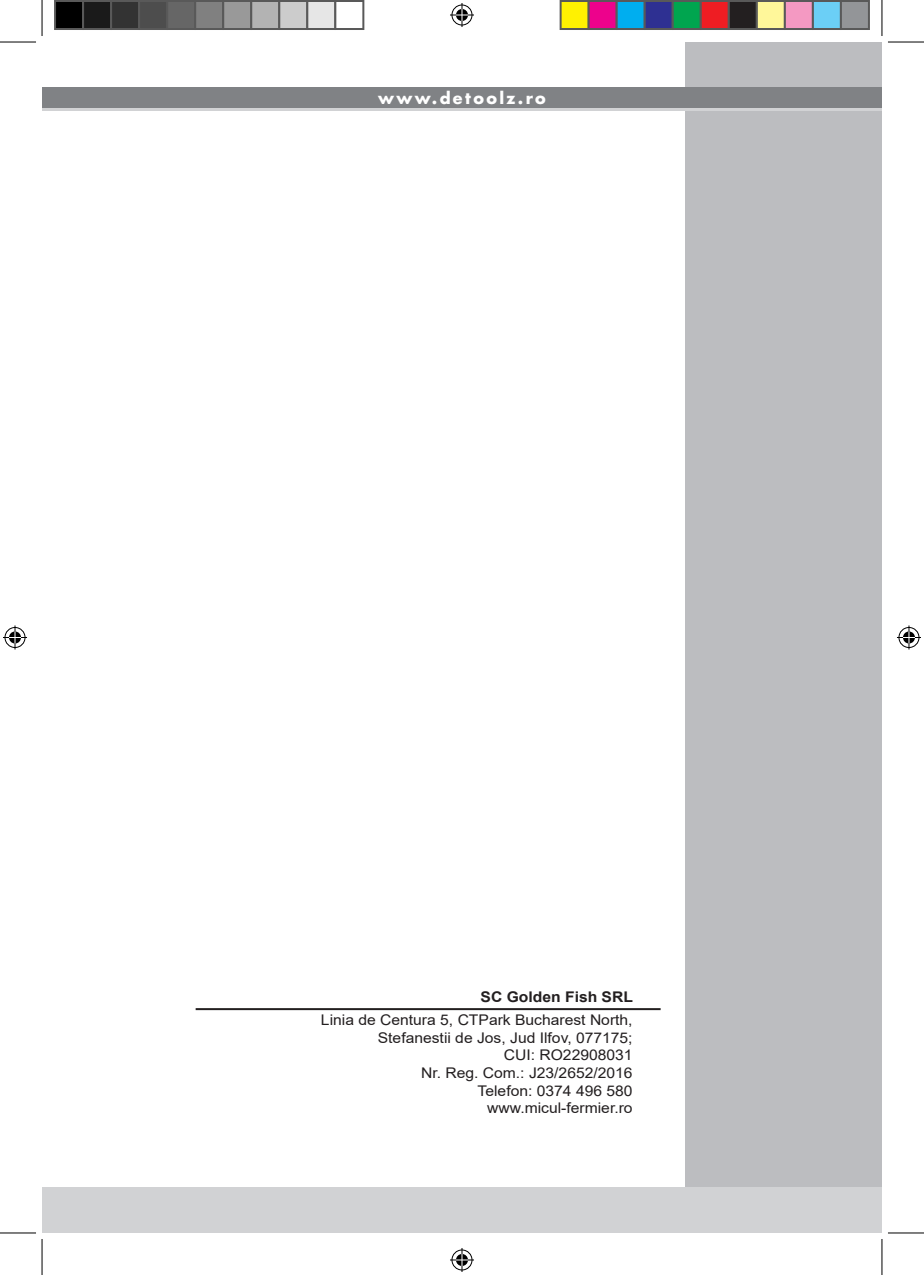
<style>
.page{position:relative;width:924px;height:1275px;background:#fff}
.page>*{position:absolute;margin:0;border:0;box-sizing:border-box;transform-origin:0 0}
.t1{font:700 16px "Futura";letter-spacing:.15em;color:#fff}
.t2{font:14.8px "Arial";color:#231f20;scale:1.06 1}
.t3{font:700 14.8px "Arial";color:#231f20;scale:1.06 1}
</style>
<div class="page">
<div style="left:684px;top:42px;width:197px;height:1191px;background:#bcbdc0"></div>
<div style="left:42px;top:87px;width:839px;height:24px;background:#808285"></div>
<hr style="left:42px;top:109px;width:839px;height:2px;background:#d1d2d4">
<div style="left:42px;top:1187px;width:839px;height:46px;background:#d1d2d4"></div>
<hr style="left:195px;top:1008px;width:465px;height:2px;background:#231f20">
<hr style="left:0;top:42px;width:36px;height:1px;background:#000">
<hr style="left:887px;top:42px;width:36px;height:1px;background:#000">
<hr style="left:0;top:1232px;width:36px;height:1px;background:#000">
<hr style="left:887px;top:1232px;width:36px;height:1px;background:#000">
<hr style="left:42px;top:0;width:1px;height:36px;background:#000">
<hr style="left:42px;top:1239px;width:1px;height:36px;background:#000">
<hr style="left:881px;top:0;width:1px;height:36px;background:#000">
<hr style="left:881px;top:1239px;width:1px;height:36px;background:#000">
<svg style="left:450px;top:3px;width:24px;height:24px"></svg>
<svg style="left:450px;top:1248px;width:24px;height:24px"></svg>
<svg style="left:3px;top:625px;width:24px;height:24px"></svg>
<svg style="left:897px;top:625px;width:23px;height:24px"></svg>
<div style="left:55px;top:1px;width:28px;height:28px;background:#000"></div>
<div style="left:54px;top:0;width:30px;height:30px;border:2px solid #595959"></div>
<div style="left:83px;top:1px;width:28px;height:28px;background:#1a1a1a"></div>
<div style="left:82px;top:0;width:30px;height:30px;border:2px solid #595959"></div>
<div style="left:111px;top:1px;width:28px;height:28px;background:#333"></div>
<div style="left:110px;top:0;width:30px;height:30px;border:2px solid #595959"></div>
<div style="left:139px;top:1px;width:28px;height:28px;background:#4d4d4d"></div>
<div style="left:138px;top:0;width:30px;height:30px;border:2px solid #595959"></div>
<div style="left:167px;top:1px;width:28px;height:28px;background:#666"></div>
<div style="left:166px;top:0;width:30px;height:30px;border:2px solid #595959"></div>
<div style="left:195px;top:1px;width:28px;height:28px;background:#808080"></div>
<div style="left:194px;top:0;width:30px;height:30px;border:2px solid #595959"></div>
<div style="left:223px;top:1px;width:28px;height:28px;background:#999"></div>
<div style="left:222px;top:0;width:30px;height:30px;border:2px solid #595959"></div>
<div style="left:251px;top:1px;width:28px;height:28px;background:#b3b3b3"></div>
<div style="left:250px;top:0;width:30px;height:30px;border:2px solid #595959"></div>
<div style="left:279px;top:1px;width:28px;height:28px;background:#ccc"></div>
<div style="left:278px;top:0;width:30px;height:30px;border:2px solid #595959"></div>
<div style="left:307px;top:1px;width:28px;height:28px;background:#e6e6e6"></div>
<div style="left:306px;top:0;width:30px;height:30px;border:2px solid #595959"></div>
<div style="left:334px;top:0;width:30px;height:30px;border:2px solid #595959"></div>
<div style="left:560px;top:1px;width:28px;height:28px;background:#fff101"></div>
<div style="left:559px;top:0;width:30px;height:30px;border:2px solid #595959"></div>
<div style="left:588px;top:1px;width:28px;height:28px;background:#ed028c"></div>
<div style="left:587px;top:0;width:30px;height:30px;border:2px solid #595959"></div>
<div style="left:616px;top:1px;width:28px;height:28px;background:#00aeef"></div>
<div style="left:615px;top:0;width:30px;height:30px;border:2px solid #595959"></div>
<div style="left:644px;top:1px;width:28px;height:28px;background:#2e3092"></div>
<div style="left:643px;top:0;width:30px;height:30px;border:2px solid #595959"></div>
<div style="left:672px;top:1px;width:28px;height:28px;background:#00a54f"></div>
<div style="left:671px;top:0;width:30px;height:30px;border:2px solid #595959"></div>
<div style="left:700px;top:1px;width:28px;height:28px;background:#ee1d23"></div>
<div style="left:699px;top:0;width:30px;height:30px;border:2px solid #595959"></div>
<div style="left:728px;top:1px;width:28px;height:28px;background:#231f20"></div>
<div style="left:727px;top:0;width:30px;height:30px;border:2px solid #595959"></div>
<div style="left:756px;top:1px;width:28px;height:28px;background:#fff79a"></div>
<div style="left:755px;top:0;width:30px;height:30px;border:2px solid #595959"></div>
<div style="left:784px;top:1px;width:28px;height:28px;background:#f499c2"></div>
<div style="left:783px;top:0;width:30px;height:30px;border:2px solid #595959"></div>
<div style="left:812px;top:1px;width:28px;height:28px;background:#6bcff6"></div>
<div style="left:811px;top:0;width:30px;height:30px;border:2px solid #595959"></div>
<div style="left:840px;top:1px;width:28px;height:28px;background:#939598"></div>
<div style="left:839px;top:0;width:30px;height:30px;border:2px solid #595959"></div>
<p class="t1" style="left:378px;top:87px;width:169px">www.detoolz.ro</p>
<p class="t3" style="left:480px;top:986px;width:145px">SC Golden Fish SRL</p>
<p class="t2" style="left:321px;top:1009px;width:295px">Linia de Centura 5, CTPark Bucharest North,</p>
<p class="t2" style="left:377px;top:1027px;width:242px">Stefanestii de Jos, Jud Ilfov, 077175;</p>
<p class="t2" style="left:503px;top:1045px;width:123px">CUI: RO22908031</p>
<p class="t2" style="left:421px;top:1062px;width:201px">Nr. Reg. Com.: J23/2652/2016</p>
<p class="t2" style="left:477px;top:1080px;width:148px">Telefon: 0374 496 580</p>
<p class="t2" style="left:487px;top:1097px;width:138px">www.micul-fermier.ro</p>
</div>
